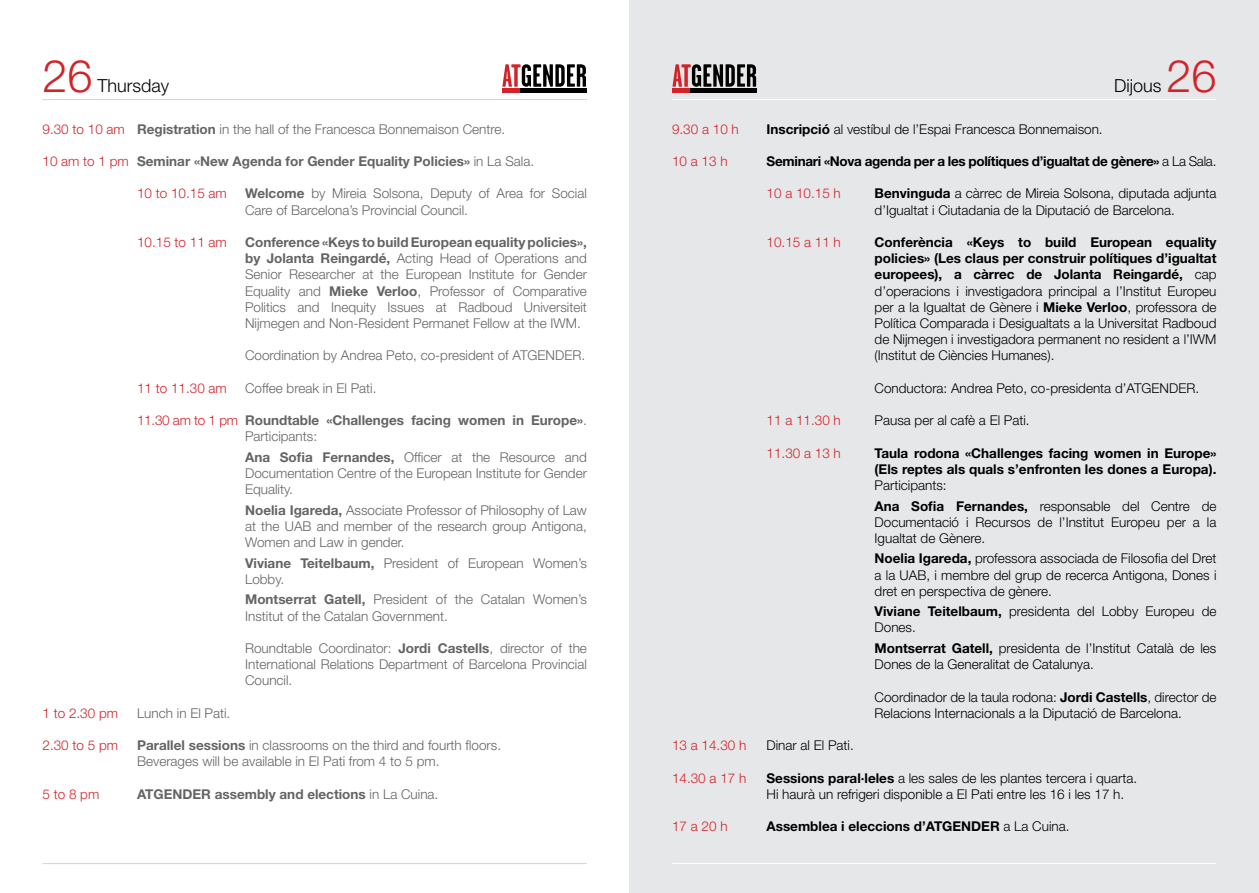
<style>
.page{position:relative;width:1259px;height:893px;background:#fff}
.page>*{position:absolute;margin:0;border:0;box-sizing:border-box;transform-origin:0 0}
.t1{font:300 45px "Helvetica Neue LT Std";color:#d2232a}
.t2{font:300 18px "Helvetica Neue LT Std";color:#000}
.t3{font:300 13.5px/16.2px "Helvetica Neue LT Std";color:#000}
.t4{font:300 13.5px/16.2px "Helvetica Neue LT Std";color:#636466}
.t5{font:700 13.5px/16.2px "Helvetica Neue LT Std";color:#636466}
.t6{font:300 13.5px "Helvetica Neue LT Std";color:#d2232a}
.t7{font:700 13.5px/16.2px "Helvetica Neue LT Std";color:#000}
.t8{font:700 13.5px "Helvetica Neue LT Std";letter-spacing:-.02em;color:#000}
.s1{color:#d2232a}
.s2{font-weight:700}
.s3{font-weight:300;color:#d2232a}
.s4{font-weight:300}
</style>
<div class="page">
<div style="left:629px;top:0;width:630px;height:893px;background:#e6e7e8"></div>
<hr style="left:672px;top:99px;width:544px;height:1px;background:#fff">
<hr style="left:672px;top:863px;width:544px;height:1px;background:#fff">
<hr style="left:43px;top:99px;width:544px;height:1px;background:#d1d3d4">
<hr style="left:43px;top:863px;width:544px;height:1px;background:#d1d3d4">
<hr style="left:502px;top:88px;width:19px;height:4px;background:#d2232a">
<hr style="left:521px;top:88px;width:66px;height:4px;background:#000">
<svg style="left:502px;top:64px;width:84px;height:23px"></svg>
<hr style="left:672px;top:88px;width:19px;height:4px;background:#d2232a">
<hr style="left:691px;top:88px;width:66px;height:4px;background:#000">
<svg style="left:672px;top:64px;width:84px;height:23px"></svg>
<h1 class="t1" style="left:43px;top:49px;width:52px">26</h1>
<h1 class="t1" style="left:1166px;top:49px;width:52px">26</h1>
<h2 class="t2" style="left:98px;top:75px;width:73px">Thursday</h2>
<h2 class="t2" style="left:1114px;top:75px;width:49px">Dijous</h2>
<p class="t4" style="left:43px;top:120px;width:464px"><span class="s1">9.30 to 10 am</span> <span class="s2">Registration</span> in the hall of the Francesca Bonnemaison Centre.</p>
<p class="t5" style="left:43px;top:153px;width:493px"><span class="s3">10 am to 1 pm</span> Seminar «New Agenda for Gender Equality Policies» <span class="s4">in La Sala.</span></p>
<p class="t6" style="left:137px;top:185px;width:91px">10 to 10.15 am</p>
<p class="t4" style="left:245px;top:185px;width:343px"><span class="s2">Welcome</span> by Mireia Solsona, Deputy of Area for Social<br>Care of Barcelona’s Provincial Council.</p>
<p class="t6" style="left:137px;top:234px;width:91px">10.15 to 11 am</p>
<p class="t4" style="left:245px;top:234px;width:343px;text-align:justify"><span class="s2">Conference «Keys to build European equality policies», by Jolanta Reingardé,</span> Acting Head of Operations and Senior Researcher at the European Institute for Gender Equality and <span class="s2">Mieke Verloo</span>, Professor of Comparative Politics and Inequity Issues at Radboud Universiteit Nijmegen and Non-Resident Permanet Fellow at the IWM.</p>
<p class="t4" style="left:245px;top:347px;width:341px">Coordination by Andrea Peto, co-president of ATGENDER.</p>
<p class="t6" style="left:137px;top:380px;width:91px">11 to 11.30 am</p>
<p class="t4" style="left:245px;top:380px;width:133px">Coffee break in El Pati.</p>
<p class="t5" style="left:245px;top:412px;width:343px;text-indent:-108px"><span class="s3">11.30 am to 1 pm</span> Roundtable «Challenges facing women in Europe»<span class="s4">.<br>Participants:</span></p>
<p class="t4" style="left:245px;top:449px;width:343px;text-align:justify"><span class="s2">Ana Sofia Fernandes,</span> Officer at the Resource and Documentation Centre of the European Institute for Gender Equality.</p>
<p class="t4" style="left:245px;top:502px;width:343px;text-align:justify"><span class="s2">Noelia Igareda,</span> Associate Professor of Philosophy of Law at the UAB and member of the research group Antigona, Women and Law in gender.</p>
<p class="t4" style="left:245px;top:554px;width:343px"><span class="s2">Viviane Teitelbaum,</span> President of European Women’s<br>Lobby.</p>
<p class="t4" style="left:245px;top:591px;width:343px"><span class="s2">Montserrat Gatell,</span> President of the Catalan Women’s<br>Institut of the Catalan Government.</p>
<p class="t4" style="left:245px;top:640px;width:343px;text-align:justify">Roundtable Coordinator: <span class="s2">Jordi Castells</span>, director of the International Relations Department of Barcelona Provincial Council.</p>
<p class="t6" style="left:43px;top:705px;width:77px">1 to 2.30 pm</p>
<p class="t4" style="left:137px;top:704px;width:95px">Lunch in El Pati.</p>
<p class="t6" style="left:43px;top:737px;width:77px">2.30 to 5 pm</p>
<p class="t4" style="left:137px;top:737px;width:365px"><span class="s2">Parallel sessions</span> in classrooms on the third and fourth floors.<br>Beverages will be available in El Pati from 4 to 5 pm.</p>
<p class="t6" style="left:43px;top:786px;width:58px">5 to 8 pm</p>
<p class="t5" style="left:137px;top:785px;width:303px">ATGENDER assembly and elections <span class="s4">in La Cuina.</span></p>
<p class="t6" style="left:672px;top:121px;width:68px">9.30 a 10 h</p>
<p class="t3" style="left:766px;top:120px;width:338px"><span class="s2">Inscripció</span> al vestíbul de l’Espai Francesca Bonnemaison.</p>
<p class="t6" style="left:672px;top:153px;width:57px">10 a 13 h</p>
<p class="t8" style="left:766px;top:153px;width:451px">Seminari «Nova agenda per a les polítiques d’igualtat de gènere» <span class="s4">a La Sala.</span></p>
<p class="t6" style="left:766px;top:185px;width:76px">10 a 10.15 h</p>
<p class="t3" style="left:874px;top:185px;width:343px"><span class="s2">Benvinguda</span> a càrrec de Mireia Solsona, diputada adjunta d’Igualtat i Ciutadania de la Diputació de Barcelona.</p>
<p class="t6" style="left:766px;top:234px;width:76px">10.15 a 11 h</p>
<p class="t3" style="left:874px;top:234px;width:343px;text-align:justify"><span class="s2">Conferència «Keys to build European equality policies» (Les claus per construir polítiques d’igualtat europees), a càrrec de Jolanta Reingardé,</span> cap d’operacions i investigadora principal a l’Institut Europeu per a la Igualtat de Gènere i <span class="s2">Mieke Verloo</span>, professora de Política Comparada i Desigualtats a la Universitat Radboud de Nijmegen i investigadora permanent no resident a l’IWM (Institut de Ciències Humanes).</p>
<p class="t3" style="left:874px;top:380px;width:326px">Conductora: Andrea Peto, co-presidenta d’ATGENDER.</p>
<p class="t6" style="left:766px;top:412px;width:76px">11 a 11.30 h</p>
<p class="t3" style="left:874px;top:412px;width:157px">Pausa per al cafè a El Pati.</p>
<p class="t6" style="left:766px;top:445px;width:76px">11.30 a 13 h</p>
<p class="t7" style="left:874px;top:444px;width:343px">Taula rodona «Challenges facing women in Europe» (Els reptes als quals s’enfronten les dones a Europa).</p>
<p class="t3" style="left:874px;top:475px;width:343px;line-height:20.4px">Participants:<br><span class="s2">Ana Sofia Fernandes,</span> responsable del Centre de</p>
<p class="t3" style="left:874px;top:514px;width:343px">Documentació i Recursos de l’Institut Europeu per a la<br>Igualtat de Gènere.</p>
<p class="t3" style="left:874px;top:550px;width:343px;text-align:justify"><span class="s2">Noelia Igareda,</span> professora associada de Filosofia del Dret a la UAB, i membre del grup de recerca Antigona, Dones i dret en perspectiva de gènere.</p>
<p class="t3" style="left:874px;top:603px;width:343px"><span class="s2">Viviane Teitelbaum,</span> presidenta del Lobby Europeu de<br>Dones.</p>
<p class="t3" style="left:874px;top:640px;width:343px"><span class="s2">Montserrat Gatell,</span> presidenta de l’Institut Català de les<br>Dones de la Generalitat de Catalunya.</p>
<p class="t3" style="left:874px;top:688px;width:343px">Coordinador de la taula rodona: <span class="s2">Jordi Castells</span>, director de<br>Relacions Internacionals a la Diputació de Barcelona.</p>
<p class="t6" style="left:672px;top:737px;width:76px">13 a 14.30 h</p>
<p class="t3" style="left:766px;top:737px;width:89px">Dinar al El Pati.</p>
<p class="t6" style="left:672px;top:769px;width:76px">14.30 a 17 h</p>
<p class="t3" style="left:766px;top:769px;width:372px"><span class="s2">Sessions paral·leles</span> a les sales de les plantes tercera i quarta.<br>Hi haurà un refrigeri disponible a El Pati entre les 16 i les 17 h.</p>
<p class="t6" style="left:672px;top:818px;width:57px">17 a 20 h</p>
<p class="t7" style="left:766px;top:818px;width:304px">Assemblea i eleccions d’ATGENDER <span class="s4">a La Cuina.</span></p>
</div>
